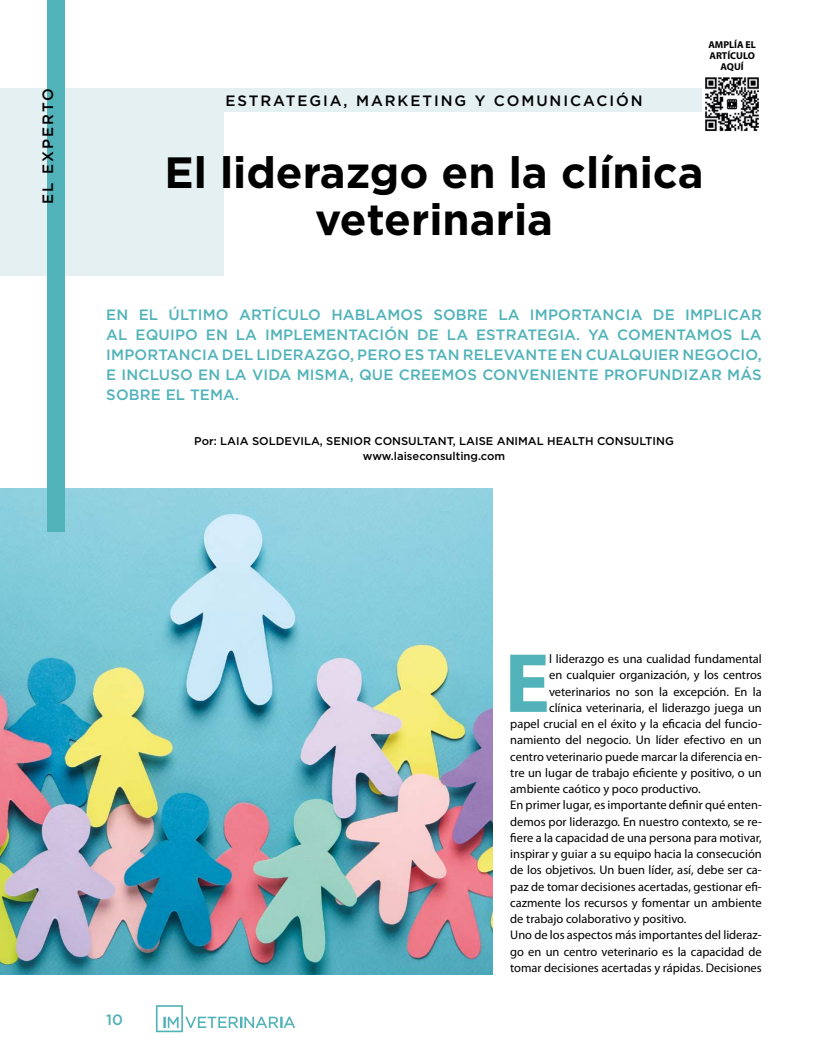
<style>
.page{position:relative;width:815px;height:1063px;background:#fff}
.page>*{position:absolute;margin:0;border:0;box-sizing:border-box;transform-origin:0 0}
.t1{font:700 84.88px "Myriad Pro";color:#51b3b9}
.t2{font:700 43.75px/47.5px "Gotham";color:#000;text-align:center}
.t3{font:500 15px/20px "Gotham";letter-spacing:.01em;color:#51b3b9;text-align:justify}
.t4{font:500 15px "Gotham";letter-spacing:.13em;color:#000}
.t5{font:12.5px "Myriad Pro";color:#000}
.t6{font:500 11.25px/15px "Gotham";color:#000;text-align:center}
.t7{font:700 10px/11.2px "Myriad Pro";color:#000;text-align:center}
</style>
<div class="page">
<svg style="left:156px;top:1005px;width:139px;height:27px"></svg>
<img style="left:0;top:489px;width:493px;height:485px">
<div style="left:0;top:89px;width:223px;height:187px;background:#e4f0f2"></div>
<div style="left:47px;top:0;width:18px;height:531px;background:#51b3b9"></div>
<div style="left:106px;top:89px;width:656px;height:23px;background:#e4f0f2"></div>
<img style="left:702px;top:77px;width:60px;height:55px">
<p class="t4" style="left:38px;top:204px;width:117px;rotate:-90deg">EL EXPERTO</p>
<p class="t4" style="left:226px;top:91px;width:419px">ESTRATEGIA, MARKETING Y COMUNICACIÓN</p>
<p class="t7" style="left:708px;top:39px;width:49px">AMPLÍA EL<br>ARTÍCULO<br>AQUÍ</p>
<h2 class="t2" style="left:164px;top:147px;width:541px">El liderazgo en la clínica veterinaria</h2>
<p class="t3" style="left:106px;top:305px;width:657px">EN EL ÚLTIMO ARTÍCULO HABLAMOS SOBRE LA IMPORTANCIA DE IMPLICAR AL EQUIPO EN LA IMPLEMENTACIÓN DE LA ESTRATEGIA. YA COMENTAMOS LA IMPORTANCIA DEL LIDERAZGO, PERO ES TAN RELEVANTE EN CUALQUIER NEGOCIO, E INCLUSO EN LA VIDA MISMA, QUE CREEMOS CONVENIENTE PROFUNDIZAR MÁS SOBRE EL TEMA.</p>
<p class="t6" style="left:194px;top:433px;width:481px">Por: LAIA SOLDEVILA, SENIOR CONSULTANT, LAISE ANIMAL HEALTH CONSULTING www.laiseconsulting.com</p>
<p class="t3" style="left:106px;top:1009px;width:18px">10</p>
<h1 class="t1" style="left:505px;top:628px;width:47px">E</h1>
<p class="t5" style="left:549px;top:651px;width:214px">l liderazgo es una cualidad fundamental</p>
<p class="t5" style="left:549px;top:667px;width:214px">en cualquier organización, y los centros</p>
<p class="t5" style="left:549px;top:684px;width:214px">veterinarios no son la excepción. En la</p>
<p class="t5" style="left:549px;top:700px;width:214px">clínica veterinaria, el liderazgo juega un</p>
<p class="t5" style="left:510px;top:716px;width:253px">papel crucial en el éxito y la eficacia del funcio-</p>
<p class="t5" style="left:510px;top:732px;width:253px">namiento del negocio. Un líder efectivo en un</p>
<p class="t5" style="left:510px;top:749px;width:253px">centro veterinario puede marcar la diferencia en-</p>
<p class="t5" style="left:510px;top:765px;width:253px">tre un lugar de trabajo eficiente y positivo, o un</p>
<p class="t5" style="left:510px;top:781px;width:192px">ambiente caótico y poco productivo.</p>
<p class="t5" style="left:510px;top:797px;width:253px">En primer lugar, es importante definir qué enten-</p>
<p class="t5" style="left:510px;top:814px;width:253px">demos por liderazgo. En nuestro contexto, se re-</p>
<p class="t5" style="left:510px;top:830px;width:253px">fiere a la capacidad de una persona para motivar,</p>
<p class="t5" style="left:510px;top:846px;width:253px">inspirar y guiar a su equipo hacia la consecución</p>
<p class="t5" style="left:510px;top:862px;width:253px">de los objetivos. Un buen líder, así, debe ser ca-</p>
<p class="t5" style="left:510px;top:879px;width:253px">paz de tomar decisiones acertadas, gestionar efi-</p>
<p class="t5" style="left:510px;top:895px;width:253px">cazmente los recursos y fomentar un ambiente</p>
<p class="t5" style="left:510px;top:911px;width:178px">de trabajo colaborativo y positivo.</p>
<p class="t5" style="left:510px;top:927px;width:253px">Uno de los aspectos más importantes del lideraz-</p>
<p class="t5" style="left:510px;top:944px;width:253px">go en un centro veterinario es la capacidad de</p>
<p class="t5" style="left:510px;top:960px;width:253px">tomar decisiones acertadas y rápidas. Decisiones</p>
</div>
